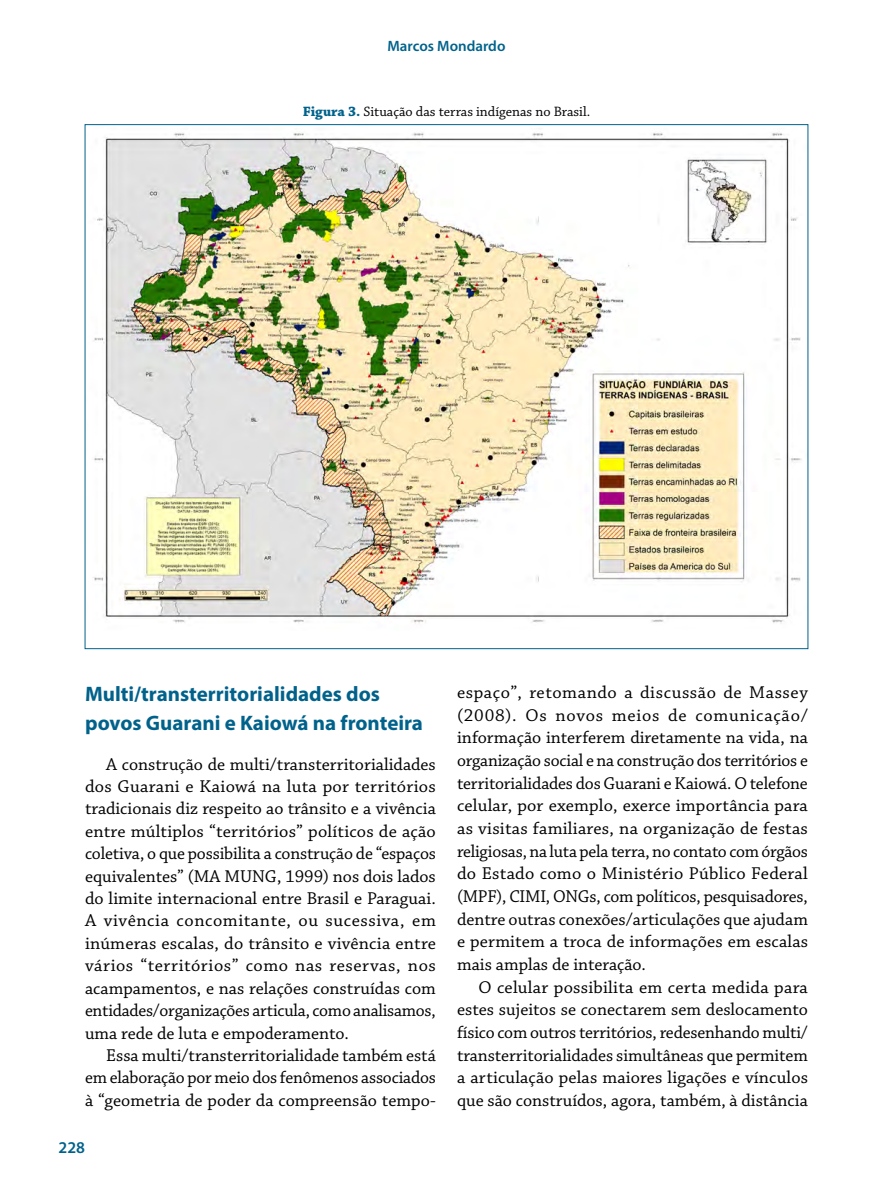
<style>
.page{position:relative;width:893px;height:1191px;background:#fff}
.page>*{position:absolute;margin:0;border:0;box-sizing:border-box;transform-origin:0 0}
.t1{font:700 21px/29.5px "Myriad Pro";color:#00628b}
.t2{font:18px/22.6px "Chaparral Pro";color:#000;text-align:justify}
.t3{font:600 16.5px "Myriad Pro";color:#00628b}
.t4{font:600 15px "Myriad Pro";color:#00628b}
.t5{font:14.25px "Chaparral Pro";color:#000}
.s1{font-weight:700;color:#00628b}
</style>
<div class="page">
<img style="left:93px;top:132px;width:709px;height:492px">
<p class="t4" style="left:387px;top:36px;width:119px">Marcos Mondardo</p>
<p class="t5" style="left:303px;top:104px;width:289px"><span class="s1">Figura 3.</span> Situação das terras indígenas no Brasil.</p>
<p class="t1" style="left:85px;top:678px;width:339px">Multi/transterritorialidades dos povos Guarani e Kaiowá na fronteira</p>
<p class="t2" style="left:85px;top:753px;width:352px;text-indent:21px">A construção de multi/transterritorialidades dos Guarani e Kaiowá na luta por territórios tradicionais diz respeito ao trânsito e a vivência entre múltiplos “territórios” políticos de ação coletiva, o que possibilita a construção de “espaços equivalentes” (MA MUNG, 1999) nos dois lados do limite internacional entre Brasil e Paraguai.<br>A vivência concomitante, ou sucessiva, em inúmeras escalas, do trânsito e vivência entre vários “territórios” como nas reservas, nos acampamentos, e nas relações construídas com entidades/organizações articula, como analisamos, uma rede de luta e empoderamento.</p>
<p class="t2" style="left:85px;top:1044px;width:352px;text-indent:21px">Essa multi/transterritorialidade também está em elaboração por meio dos fenômenos associados à “geometria de poder da compreensão tempo-</p>
<p class="t3" style="left:59px;top:1136px;width:28px">228</p>
<p class="t2" style="left:457px;top:682px;width:352px">espaço”, retomando a discussão de Massey (2008). Os novos meios de comunicação/ informação interferem diretamente na vida, na organização social e na construção dos territórios e territorialidades dos Guarani e Kaiowá. O telefone celular, por exemplo, exerce importância para as visitas familiares, na organização de festas religiosas, na luta pela terra, no contato com órgãos do Estado como o Ministério Público Federal (MPF), CIMI, ONGs, com políticos, pesquisadores, dentre outras conexões/articulações que ajudam e permitem a troca de informações em escalas mais amplas de interação.</p>
<p class="t2" style="left:457px;top:976px;width:352px;text-indent:21px">O celular possibilita em certa medida para estes sujeitos se conectarem sem deslocamento físico com outros territórios, redesenhando multi/ transterritorialidades simultâneas que permitem a articulação pelas maiores ligações e vínculos que são construídos, agora, também, à distância</p>
</div>
